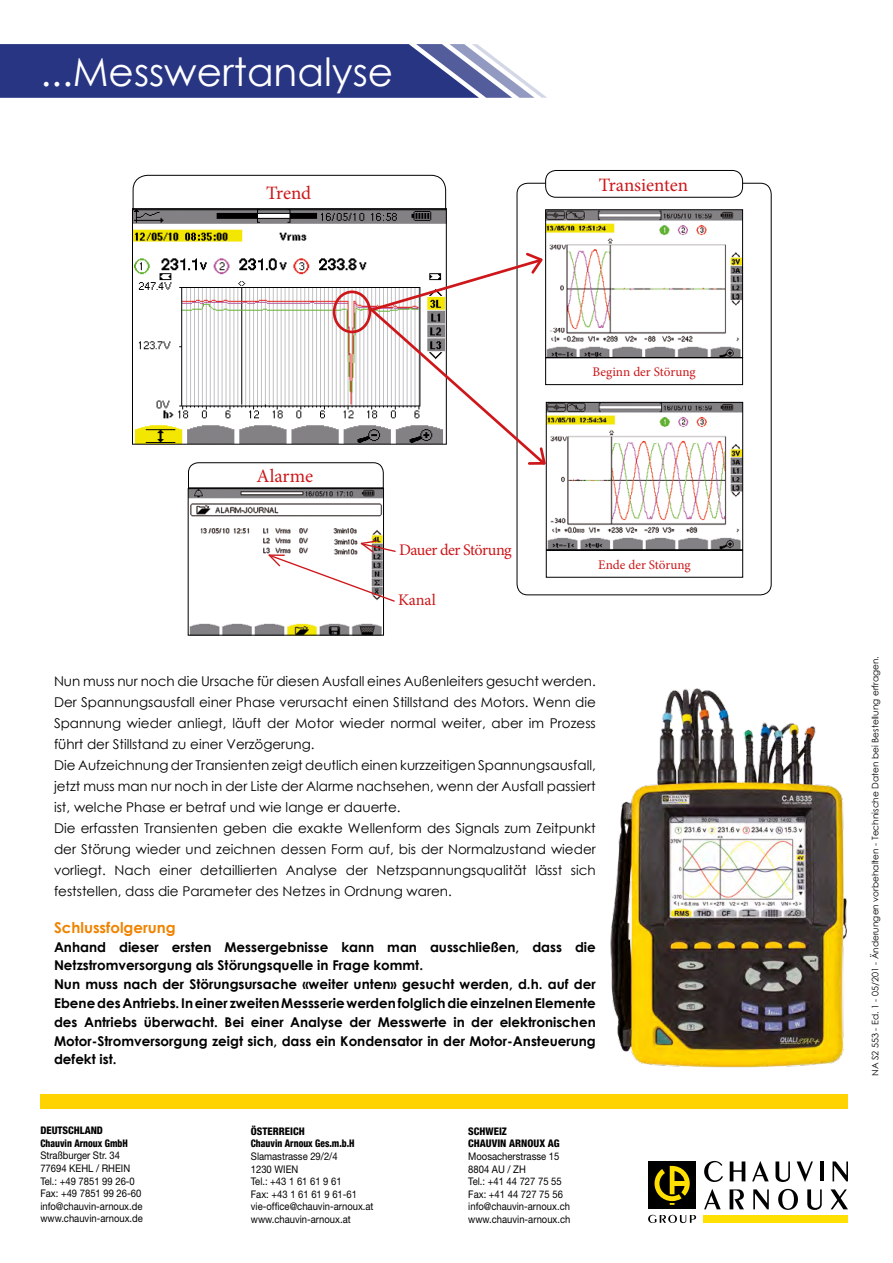
<style>
.page{position:relative;width:893px;height:1263px;background:#fff}
.page>*{position:absolute;margin:0;border:0;box-sizing:border-box;transform-origin:0 0}
.t1{font:39px "Century Gothic";color:#fff}
.t2{font:18.9px "Minion Pro";letter-spacing:-.005em;color:#cd171a}
.t3{font:16.2px "Minion Pro";letter-spacing:-.03em;color:#cd171a}
.t4{font:700 15px "Century Gothic";color:#f08300}
.t5{font:13.5px/21px "Century Gothic";color:#000}
.t6{font:700 13.5px/18.8px "Century Gothic";color:#000}
.t7{font:13.2px "Minion Pro";color:#cd171a}
.t8{font:10.5px/12.6px "Helvetica Neue";color:#000;scale:.9 1}
.t9{font:800 condensed 10.5px/12.6px "Helvetica Neue";color:#000}
.t10{font:9px "Century Gothic";color:#000}
</style>
<div class="page">
<svg style="left:0;top:44px;width:547px;height:54px;background:#455194"></svg>
<div style="left:704px;top:1215px;width:144px;height:8px;background:#ffe000"></div>
<div style="left:648px;top:1161px;width:48px;height:48px;background:#000"></div>
<svg style="left:654px;top:1166px;width:36px;height:39px"></svg>
<svg style="left:704px;top:1161px;width:19px;height:21px"></svg>
<svg style="left:730px;top:1161px;width:15px;height:20px"></svg>
<svg style="left:752px;top:1161px;width:17px;height:20px"></svg>
<svg style="left:775px;top:1161px;width:15px;height:21px"></svg>
<svg style="left:797px;top:1161px;width:16px;height:21px"></svg>
<hr style="left:820px;top:1161px;width:3px;height:20px;background:#000">
<svg style="left:832px;top:1161px;width:16px;height:20px"></svg>
<svg style="left:704px;top:1189px;width:17px;height:20px"></svg>
<svg style="left:730px;top:1189px;width:14px;height:20px"></svg>
<svg style="left:753px;top:1189px;width:16px;height:20px"></svg>
<svg style="left:778px;top:1189px;width:20px;height:21px"></svg>
<svg style="left:807px;top:1189px;width:15px;height:21px"></svg>
<svg style="left:830px;top:1189px;width:18px;height:20px"></svg>
<svg style="left:648px;top:1215px;width:48px;height:8px"></svg>
<div style="left:40px;top:1094px;width:808px;height:15px;background:#ffd300"></div>
<img style="left:610px;top:688px;width:237px;height:380px">
<img style="left:134px;top:210px;width:311px;height:233px">
<img style="left:547px;top:211px;width:194px;height:145px">
<div style="left:545px;top:209px;width:198px;height:149px;border:1px solid #000"></div>
<img style="left:548px;top:404px;width:193px;height:144px">
<div style="left:546px;top:402px;width:197px;height:148px;border:1px solid #000"></div>
<img style="left:190px;top:490px;width:192px;height:143px">
<svg style="left:132px;top:175px;width:314px;height:35px"></svg>
<div style="left:545px;top:357px;width:198px;height:28px;border:1px solid #000"></div>
<div style="left:545px;top:170px;width:198px;height:28px;border:1px solid #000;border-radius:10px"></div>
<div style="left:546px;top:550px;width:197px;height:28px;border:1px solid #000"></div>
<svg style="left:188px;top:251px;width:360px;height:238px"></svg>
<svg style="left:267px;top:540px;width:129px;height:63px"></svg>
<h1 class="t1" style="left:40px;top:44px;width:354px">...Messwertanalyse</h1>
<h2 class="t2" style="left:266px;top:181px;width:47px">Trend</h2>
<h2 class="t2" style="left:257px;top:463px;width:58px">Alarme</h2>
<p class="t3" style="left:399px;top:539px;width:114px">Dauer der Störung</p>
<p class="t3" style="left:398px;top:589px;width:39px">Kanal</p>
<h2 class="t2" style="left:599px;top:172px;width:91px">Transienten</h2>
<p class="t7" style="left:592px;top:363px;width:105px">Beginn der Störung</p>
<p class="t7" style="left:598px;top:556px;width:94px">Ende der Störung</p>
<p class="t5" style="left:54px;top:671px;width:543px">Nun muss nur noch die Ursache für diesen Ausfall eines Außenleiters gesucht werden.<br>Der Spannungsausfall einer Phase verursacht einen Stillstand des Motors. Wenn die Spannung wieder anliegt, läuft der Motor wieder normal weiter, aber im Prozess führt der Stillstand zu einer Verzögerung.<br>Die Aufzeichnung der Transienten zeigt deutlich einen kurzzeitigen Spannungsausfall, jetzt muss man nur noch in der Liste der Alarme nachsehen, wenn der Ausfall passiert ist, welche Phase er betraf und wie lange er dauerte.<br>Die erfassten Transienten geben die exakte Wellenform des Signals zum Zeitpunkt der Störung wieder und zeichnen dessen Form auf, bis der Normalzustand wieder vorliegt. Nach einer detaillierten Analyse der Netzspannungsqualität lässt sich feststellen, dass die Parameter des Netzes in Ordnung waren.</p>
<p class="t4" style="left:54px;top:916px;width:123px">Schlussfolgerung</p>
<p class="t6" style="left:54px;top:937px;width:543px">Anhand dieser ersten Messergebnisse kann man ausschließen, dass die Netzstromversorgung als Störungsquelle in Frage kommt.<br>Nun muss nach der Störungsursache «weiter unten» gesucht werden, d.h. auf der Ebene des Antriebs. In einer zweiten Messserie werden folglich die einzelnen Elemente des Antriebs überwacht. Bei einer Analyse der Messwerte in der elektronischen Motor-Stromversorgung zeigt sich, dass ein Kondensator in der Motor-Ansteuerung defekt ist.</p>
<p class="t9" style="left:40px;top:1124px;width:89px">DEUTSCHLAND<br>Chauvin Arnoux GmbH</p>
<p class="t8" style="left:40px;top:1149px;width:115px">Straßburger Str. 34<br>77694 KEHL / RHEIN<br>Tel.: +49 7851 99 26-0<br>Fax: +49 7851 99 26-60 info@chauvin-arnoux.de www.chauvin-arnoux.de</p>
<p class="t9" style="left:251px;top:1124px;width:105px">ÖSTERREICH<br>Chauvin Arnoux Ges.m.b.H</p>
<p class="t8" style="left:251px;top:1150px;width:138px">Slamastrasse 29/2/4<br>1230 WIEN<br>Tel.: +43 1 61 61 9 61<br>Fax: +43 1 61 61 9 61-61 vie-office@chauvin-arnoux.at www.chauvin-arnoux.at</p>
<p class="t9" style="left:468px;top:1124px;width:93px">SCHWEIZ<br>Chauvin Arn oux AG</p>
<p class="t8" style="left:468px;top:1150px;width:115px">Moosacherstrasse 15<br>8804 AU / ZH<br>Tel.: +41 44 727 75 55<br>Fax: +41 44 727 75 56 info@chauvin-arnoux.ch www.chauvin-arnoux.ch</p>
<p class="t10" style="left:869px;top:1076px;width:421px;rotate:-90deg">NA S2 553 - Ed. 1 - 05/201 - Änderungen vorbehalten - Technische Daten bei Bestellung erfragen.</p>
</div>
